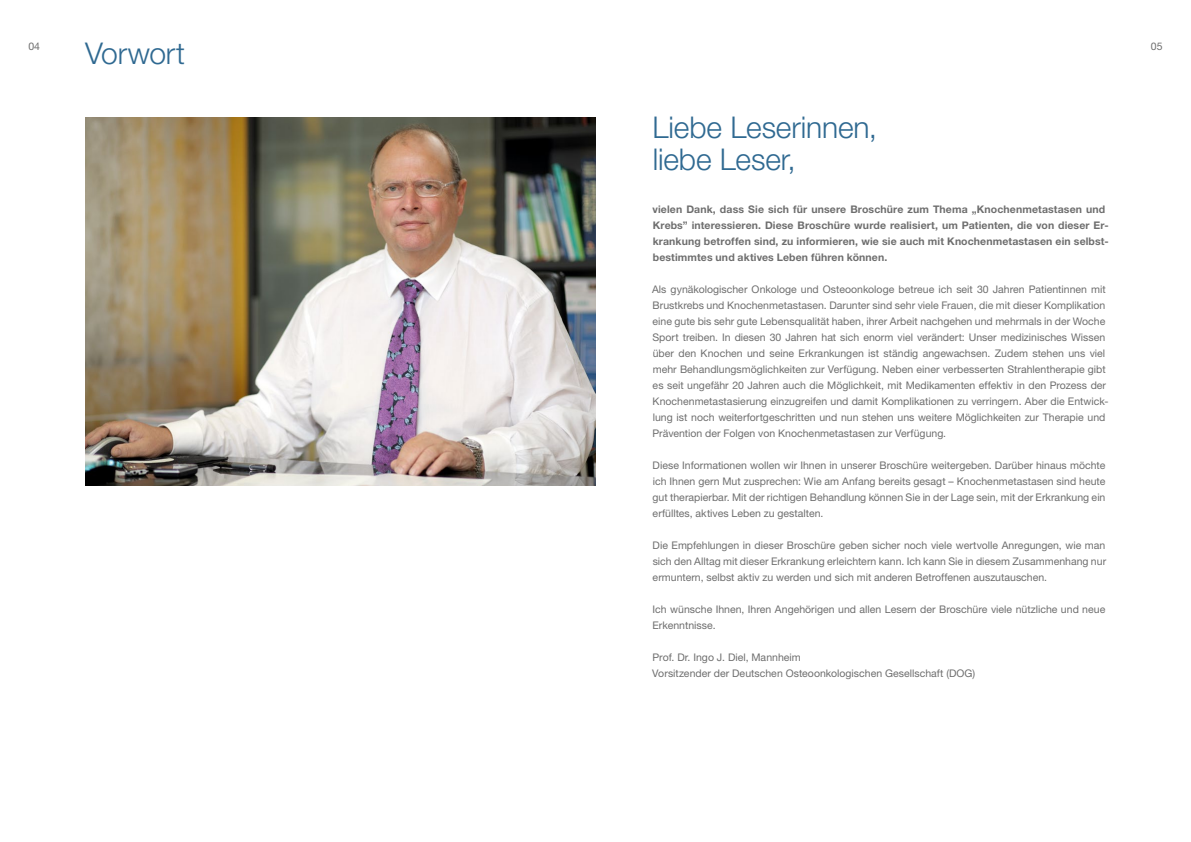
<style>
.page{position:relative;width:1191px;height:842px;background:#fff}
.page>*{position:absolute;margin:0;border:0;box-sizing:border-box;transform-origin:0 0}
.t1{font:300 30px/32px "Helvetica Neue LT Std";letter-spacing:-.005em;color:#2f6991}
.t2{font:10.5px/16px "Helvetica Neue LT Std";color:#6e6e6e}
.t3{font:700 10.5px/16px "Helvetica Neue LT Std";letter-spacing:.01em;color:#6e6e6e}
</style>
<div class="page">
<img style="left:85px;top:117px;width:510px;height:368px">
<h1 class="t1" style="left:85px;top:37px;width:101px">Vorwort</h1>
<p class="t2" style="left:28px;top:38px;width:13px">04</p>
<p class="t2" style="left:1150px;top:38px;width:13px">05</p>
<h1 class="t1" style="left:652px;top:111px;width:226px">Liebe Leserinnen, liebe Leser,</h1>
<p class="t3" style="left:652px;top:201px;width:457px">vielen Dank, dass Sie sich für unsere Broschüre zum Thema „Knochenmetastasen und Krebs” interessieren. Diese Broschüre wurde realisiert, um Patienten, die von dieser Er&shy;krankung betroffen sind, zu informieren, wie sie auch mit Knochenmetastasen ein selbst&shy;bestimmtes und aktives Leben führen können.</p>
<p class="t2" style="left:652px;top:281px;width:458px">Als gynäkologischer Onkologe und Osteoonkologe betreue ich seit 30 Jahren Patientinnen mit Brustkrebs und Knochenmetastasen. Darunter sind sehr viele Frauen, die mit dieser Komplikation eine gute bis sehr gute Lebensqualität haben, ihrer Arbeit nachgehen und mehrmals in der Woche Sport treiben. In diesen 30 Jahren hat sich enorm viel verändert: Unser medizinisches Wissen über den Knochen und seine Erkrankungen ist ständig angewachsen. Zudem stehen uns viel mehr Behandlungsmöglichkeiten zur Verfügung. Neben einer verbesserten Strahlentherapie gibt es seit ungefähr 20 Jahren auch die Möglichkeit, mit Medikamenten effektiv in den Prozess der Knochenmetastasierung einzugreifen und damit Komplikationen zu verringern. Aber die Entwick&shy;lung ist noch weiterfortgeschritten und nun stehen uns weitere Möglichkeiten zur Therapie und Prävention der Folgen von Knochenmetastasen zur Verfügung.</p>
<p class="t2" style="left:652px;top:457px;width:454px;text-align:justify">Diese Informationen wollen wir Ihnen in unserer Broschüre weitergeben. Darüber hinaus möchte ich Ihnen gern Mut zusprechen: Wie am Anfang bereits gesagt – Knochenmetastasen sind heute gut therapierbar. Mit der richtigen Behandlung können Sie in der Lage sein, mit der Erkrankung ein erfülltes, aktives Leben zu gestalten.</p>
<p class="t2" style="left:652px;top:537px;width:455px;text-align:justify">Die Empfehlungen in dieser Broschüre geben sicher noch viele wertvolle Anregungen, wie man sich den Alltag mit dieser Erkrankung erleichtern kann. Ich kann Sie in diesem Zusammenhang nur ermuntern, selbst aktiv zu werden und sich mit anderen Betroffenen auszutauschen.</p>
<p class="t2" style="left:652px;top:601px;width:454px">Ich wünsche Ihnen, Ihren Angehörigen und allen Lesern der Broschüre viele nützliche und neue<br>Erkenntnisse.</p>
<p class="t2" style="left:652px;top:649px;width:324px">Prof. Dr. Ingo J. Diel, Mannheim<br>Vorsitzender der Deutschen Osteoonkologischen Gesellschaft (DOG)</p>
</div>
